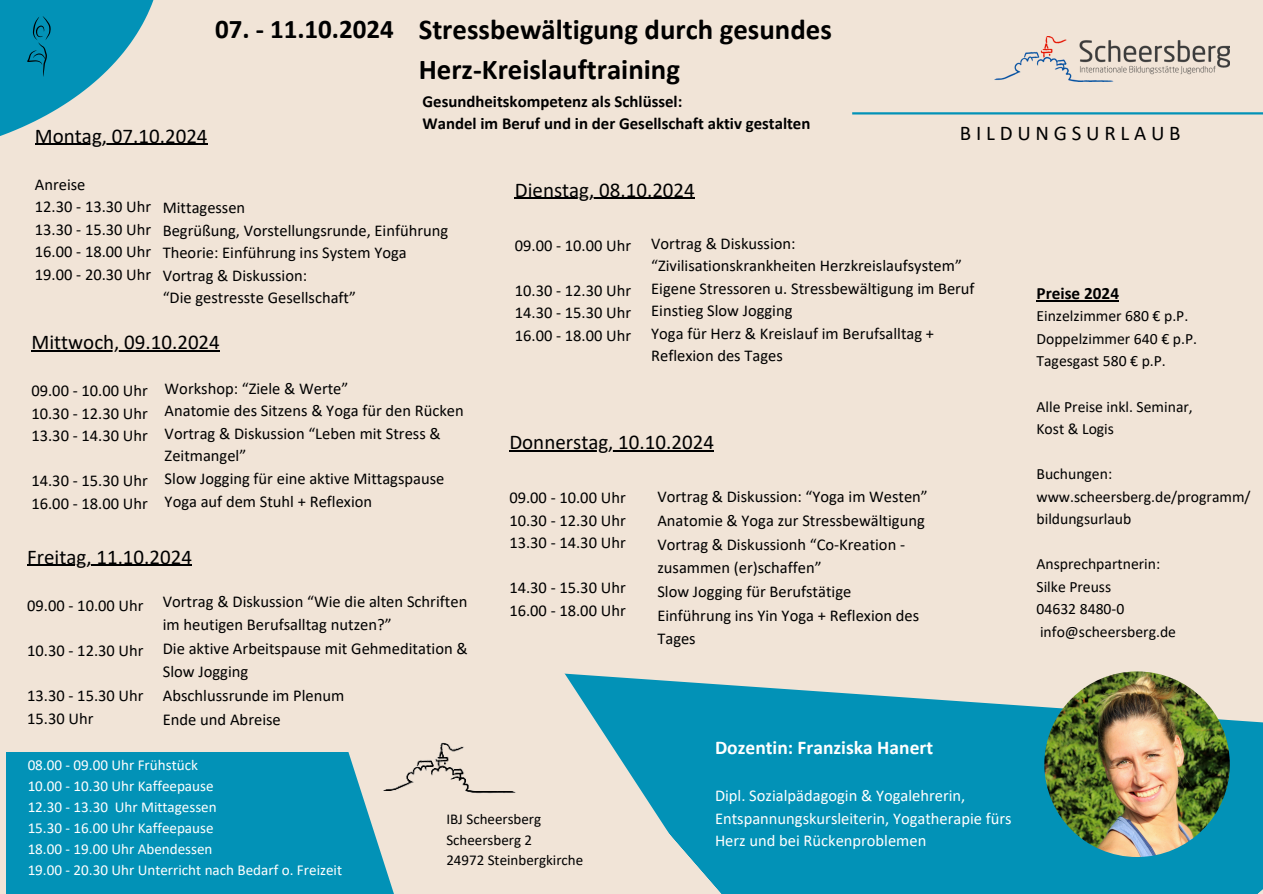
<style>
.page{position:relative;width:1263px;height:894px;background:#fff}
.page>*{position:absolute;margin:0;border:0;box-sizing:border-box;transform-origin:0 0}
.t1{font:700 28.8px/39.3px "Calibri";color:#000}
.t2{font:700 27px "Calibri";color:#000}
.t3{font:21px "Calibri";color:#000}
.t4{font:21px "Calibri";letter-spacing:.225em;color:#000}
.t5{font:700 19.5px "Calibri";color:#fff}
.t6{font:700 17.25px "Calibri";color:#000}
.t7{font:700 16.8px/22.5px "Calibri";color:#000}
.t8{font:16.5px/22.5px "Calibri";color:#000}
.t9{font:16.5px/22.5px "Calibri";color:#fff}
.t10{font:15.75px/22.5px "Calibri";color:#000}
.t11{font:15.15px "Calibri";color:#fff}
.t12{font:15px "Calibri";color:#000}
</style>
<div class="page">
<div style="left:0;top:0;width:1263px;height:893px;background:#f1e4d7"></div>
<hr style="left:852px;top:112px;width:411px;height:2px;background:#0292b7">
<hr style="left:515px;top:198px;width:180px;height:1px;background:#000">
<hr style="left:509px;top:450px;width:205px;height:1px;background:#000">
<svg style="left:540px;top:301px;width:723px;height:592px"></svg>
<img style="left:1044px;top:671px;width:186px;height:185px;border-radius:50%">
<svg style="left:574px;top:650px;width:182px;height:243px;fill:#0292b7"></svg>
<hr style="left:31px;top:350px;width:189px;height:1px;background:#000">
<hr style="left:27px;top:564px;width:165px;height:1px;background:#000">
<div style="left:7px;top:751px;width:391px;height:142px;background:#0292b7"></div>
<svg style="left:263px;top:647px;width:311px;height:246px"></svg>
<img style="left:286px;top:650px;width:326px;height:234px">
<img style="left:994px;top:36px;width:235px;height:45px">
<svg style="left:0;top:0;width:162px;height:144px"></svg>
<hr style="left:35px;top:144px;width:173px;height:1px;background:#000">
<hr style="left:1036px;top:300px;width:83px;height:1px;background:#000">
<p class="t1" style="left:419px;top:12px;width:415px">Stressbewältigung durch gesundes<br>Herz-Kreislauftraining</p>
<p class="t7" style="left:422px;top:91px;width:389px">Gesundheitskompetenz als Schlüssel:<br>Wandel im Beruf und in der Gesellschaft aktiv gestalten</p>
<h6 class="t2" style="left:215px;top:18px;width:180px">07. - 11.10.2024</h6>
<h4 class="t3" style="left:35px;top:127px;width:174px">Montag, 07.10.2024</h4>
<h6 class="t4" style="left:960px;top:124px;width:222px">BILDUNGSURLAUB</h6>
<h6 class="t8" style="left:35px;top:174px;width:118px">Anreise<br>12.30 - 13.30 Uhr<br>13.30 - 15.30 Uhr<br>16.00 - 18.00 Uhr<br>19.00 - 20.30 Uhr</h6>
<h1 class="t3" style="left:515px;top:181px;width:182px">Dienstag, 08.10.2024</h1>
<h5 class="t8" style="left:515px;top:235px;width:118px">09.00 - 10.00 Uhr</h5>
<p class="t8" style="left:515px;top:280px;width:118px;text-align:justify">10.30 - 12.30 Uhr 14.30 - 15.30 Uhr 16.00 - 18.00 Uhr</p>
<p class="t8" style="left:163px;top:198px;width:287px">Mittagessen<br>Begrüßung, Vorstellungsrunde, Einführung<br>Theorie: Einführung ins System Yoga<br>Vortrag &amp; Diskussion:<br>“Die gestresste Gesellschaft”</p>
<p class="t8" style="left:651px;top:233px;width:325px">Vortrag &amp; Diskussion:<br>“Zivilisationskrankheiten Herzkreislaufsystem” Eigene Stressoren u. Stressbewältigung im Beruf Einstieg Slow Jogging<br>Yoga für Herz &amp; Kreislauf im Berufsalltag + Reflexion des Tages</p>
<h6 class="t6" style="left:1036px;top:286px;width:84px">Preise 2024</h6>
<h6 class="t10" style="left:1036px;top:306px;width:162px">Einzelzimmer 680 € p.P.<br>Doppelzimmer 640 € p.P.<br>Tagesgast 580 € p.P.</h6>
<h6 class="t10" style="left:1036px;top:396px;width:158px">Alle Preise inkl. Seminar,<br>Kost &amp; Logis</h6>
<p class="t10" style="left:1036px;top:463px;width:216px">Buchungen: www.scheersberg.de/programm/ bildungsurlaub</p>
<p class="t10" style="left:1036px;top:553px;width:141px">Ansprechpartnerin:<br>Silke Preuss<br>04632 8480-0 info@scheersberg.de</p>
<h6 class="t3" style="left:31px;top:333px;width:190px">Mittwoch, 09.10.2024</h6>
<p class="t8" style="left:31px;top:381px;width:118px;text-align:justify">09.00 - 10.00 Uhr 10.30 - 12.30 Uhr 13.30 - 14.30 Uhr</p>
<h6 class="t8" style="left:31px;top:471px;width:118px">14.30 - 15.30 Uhr<br>16.00 - 18.00 Uhr</h6>
<p class="t8" style="left:165px;top:378px;width:301px">Workshop: “Ziele &amp; Werte”<br>Anatomie des Sitzens &amp; Yoga für den Rücken<br>Vortrag &amp; Diskussion “Leben mit Stress &amp;<br>Zeitmangel”<br>Slow Jogging für eine aktive Mittagspause<br>Yoga auf dem Stuhl + Reflexion</p>
<h2 class="t3" style="left:509px;top:433px;width:206px">Donnerstag, 10.10.2024</h2>
<h4 class="t8" style="left:509px;top:487px;width:118px;text-align:justify">09.00 - 10.00 Uhr 10.30 - 12.30 Uhr 13.30 - 14.30 Uhr</h4>
<h6 class="t8" style="left:509px;top:577px;width:118px">14.30 - 15.30 Uhr<br>16.00 - 18.00 Uhr</h6>
<h4 class="t8" style="left:657px;top:486px;width:272px;line-height:23.7px">Vortrag &amp; Diskussion: “Yoga im Westen”<br>Anatomie &amp; Yoga zur Stressbewältigung<br>Vortrag &amp; Diskussionh “Co-Kreation - zusammen (er)schaffen”<br>Slow Jogging für Berufstätige<br>Einführung ins Yin Yoga + Reflexion des<br>Tages</h4>
<h6 class="t3" style="left:27px;top:547px;width:166px">Freitag, 11.10.2024</h6>
<h6 class="t8" style="left:27px;top:595px;width:118px">09.00 - 10.00 Uhr</h6>
<h6 class="t8" style="left:27px;top:640px;width:118px">10.30 - 12.30 Uhr</h6>
<h6 class="t8" style="left:27px;top:685px;width:118px">13.30 - 15.30 Uhr<br>15.30 Uhr</h6>
<p class="t8" style="left:163px;top:590px;width:307px;line-height:23.7px">Vortrag &amp; Diskussion “Wie die alten Schriften im heutigen Berufsalltag nutzen?”<br>Die aktive Arbeitspause mit Gehmeditation &amp;<br>Slow Jogging<br>Abschlussrunde im Plenum<br>Ende und Abreise</p>
<h3 class="t11" style="left:28px;top:758px;width:172px">08.00 - 09.00 Uhr Frühstück</h3>
<h6 class="t11" style="left:28px;top:779px;width:187px">10.00 - 10.30 Uhr Kaffeepause</h6>
<h4 class="t11" style="left:28px;top:800px;width:191px">12.30 - 13.30 Uhr Mittagessen</h4>
<h6 class="t11" style="left:28px;top:821px;width:187px">15.30 - 16.00 Uhr Kaffeepause</h6>
<h6 class="t11" style="left:28px;top:842px;width:186px">18.00 - 19.00 Uhr Abendessen</h6>
<h6 class="t11" style="left:28px;top:863px;width:316px">19.00 - 20.30 Uhr Unterricht nach Bedarf o. Freizeit</h6>
<h6 class="t5" style="left:715px;top:739px;width:220px">Dozentin: Franziska Hanert</h6>
<h6 class="t9" style="left:715px;top:785px;width:298px">Dipl. Sozialpädagogin &amp; Yogalehrerin,<br>Entspannungskursleiterin, Yogatherapie fürs<br>Herz und bei Rückenproblemen</h6>
<p class="t12" style="left:446px;top:813px;width:96px">IBJ Scheersberg</p>
<p class="t12" style="left:446px;top:833px;width:87px">Scheersberg 2</p>
<p class="t12" style="left:446px;top:853px;width:138px">24972 Steinbergkirche</p>
</div>
